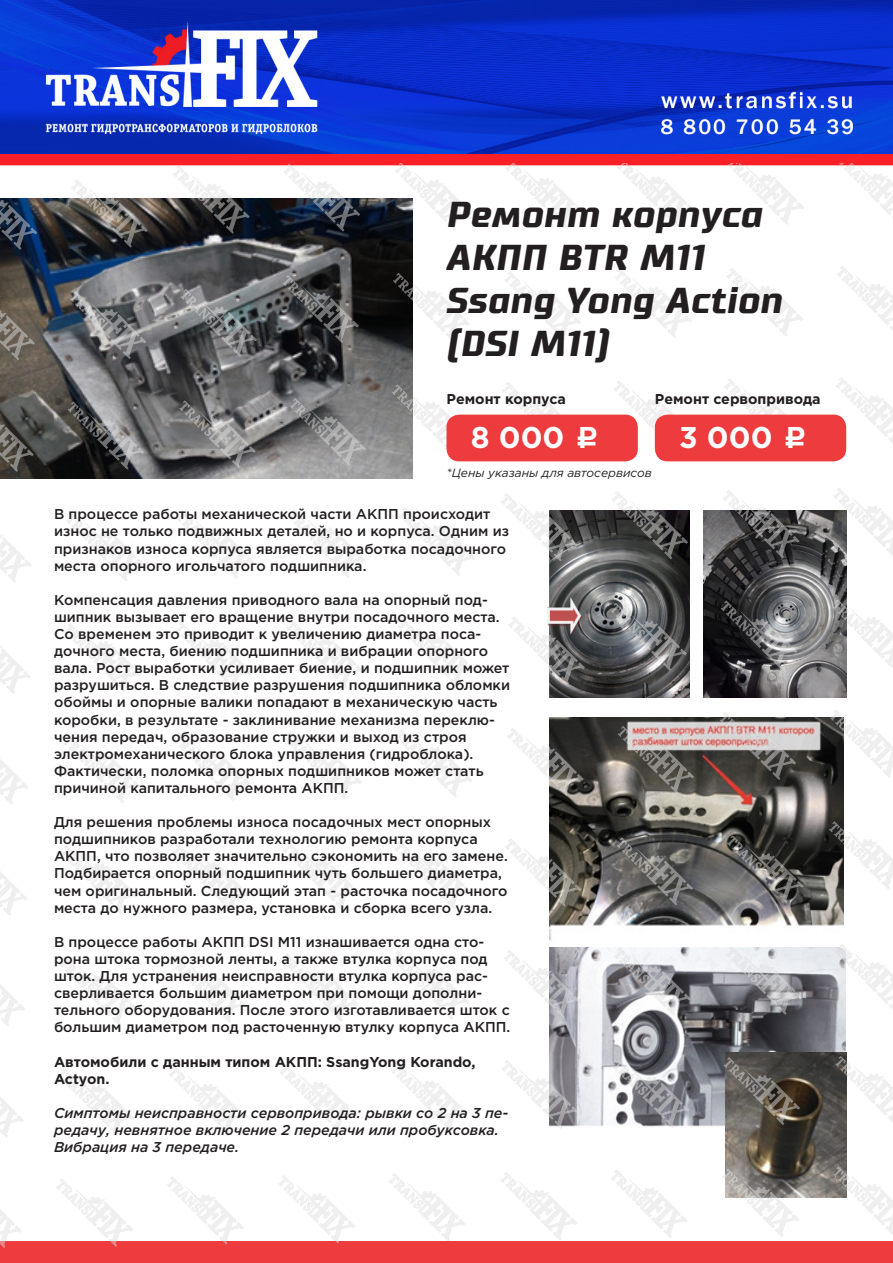
<style>
.page{position:relative;width:893px;height:1263px;background:#fff}
.page>*{position:absolute;margin:0;border:0;box-sizing:border-box;transform-origin:0 0}
.t1{font:italic 700 36px/43.2px "Supermolot";color:#231f20}
.t2{font:700 30px "Gotham Pro";color:#fff}
.t3{font:500 14.25px/17.1px "Gotham Pro";color:#231f20}
.t4{font:italic 500 14.25px/17.1px "Gotham Pro";color:#231f20}
.t5{font:700 14.25px/17.1px "Gotham Pro";color:#231f20}
.t6{font:italic 12px "Gotham Pro";color:#231f20}
.s1{font-family:"ALS Rubl";font-weight:400}
</style>
<div class="page">
<img style="left:0;top:0;width:893px;height:164px">
<img style="left:0;top:164px;width:893px;height:1099px">
<div style="left:446px;top:415px;width:192px;height:46px;background:#ee3b3d;border-radius:13px"></div>
<div style="left:655px;top:415px;width:191px;height:46px;background:#ee3b3d;border-radius:13px"></div>
<p class="t1" style="left:446px;top:193px;width:338px">Ремонт корпуса<br>АКПП BTR M11<br>Ssang Yong Action (DSI M11)</p>
<p class="t5" style="left:446px;top:390px;width:121px">Ремонт корпуса</p>
<p class="t5" style="left:655px;top:390px;width:167px">Ремонт сервопривода</p>
<p class="t2" style="left:471px;top:420px;width:130px">8 000 <span class="s1">c</span></p>
<p class="t2" style="left:679px;top:420px;width:130px">3 000 <span class="s1">c</span></p>
<p class="t6" style="left:447px;top:466px;width:207px">*Цены указаны для автосервисов</p>
<p class="t3" style="left:54px;top:505px;width:457px">В процессе работы механической части АКПП происходит износ не только подвижных деталей, но и корпуса. Одним из признаков износа корпуса является выработка посадочного места опорного игольчатого подшипника.</p>
<p class="t3" style="left:54px;top:591px;width:458px">Компенсация давления приводного вала на опорный под&shy;шипник вызывает его вращение внутри посадочного места.<br>Со временем это приводит к увеличению диаметра поса&shy;дочного места, биению подшипника и вибрации опорного вала. Рост выработки усиливает биение, и подшипник может разрушиться. В следствие разрушения подшипника обломки обоймы и опорные валики попадают в механическую часть коробки, в результате - заклинивание механизма переклю&shy;чения передач, образование стружки и выход из строя электромеханического блока управления (гидроблока).<br>Фактически, поломка опорных подшипников может стать причиной капитального ремонта АКПП.</p>
<p class="t3" style="left:54px;top:813px;width:455px">Для решения проблемы износа посадочных мест опорных подшипников разработали технологию ремонта корпуса АКПП, что позволяет значительно сэкономить на его замене.<br>Подбирается опорный подшипник чуть большего диаметра, чем оригинальный. Следующий этап - расточка посадочного места до нужного размера, установка и сборка всего узла.</p>
<p class="t3" style="left:54px;top:933px;width:458px">В процессе работы АКПП DSI M11 изнашивается одна сто&shy;рона штока тормозной ленты, а также втулка корпуса под шток. Для устранения неисправности втулка корпуса рас&shy;сверливается большим диаметром при помощи дополни&shy;тельного оборудования. После этого изготавливается шток с большим диаметром под расточенную втулку корпуса АКПП.</p>
<p class="t5" style="left:54px;top:1052px;width:423px">Автомобили с данным типом АКПП: SsangYong Korando,<br>Actyon.</p>
<p class="t4" style="left:54px;top:1104px;width:456px">Симптомы неисправности сервопривода: рывки со 2 на 3 пе&shy;редачу, невнятное включение 2 передачи или пробуксовка.<br>Вибрация на 3 передаче.</p>
</div>
